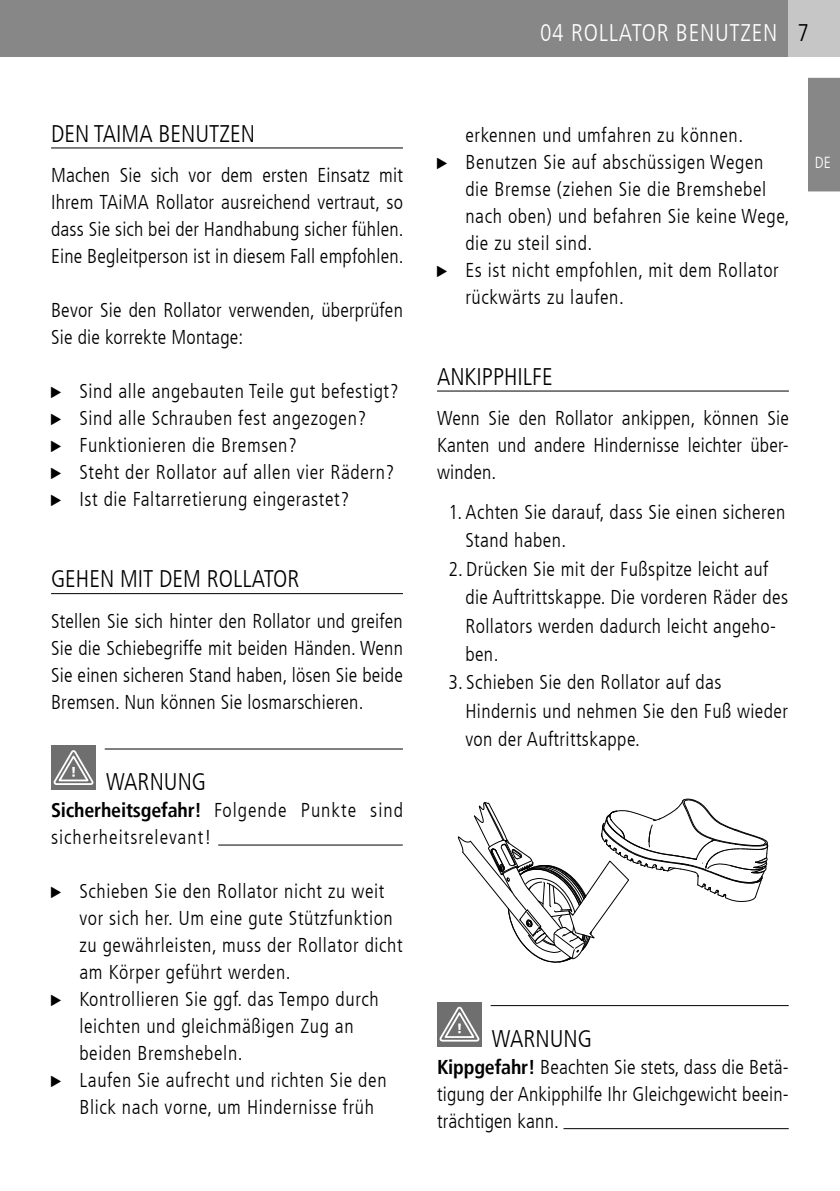
<style>
.page{position:relative;width:840px;height:1191px;background:#fff}
.page>*{position:absolute;margin:0;border:0;box-sizing:border-box;transform-origin:0 0}
.t1{font:300 condensed 24px "Frutiger LT";color:#000}
.t2{font:300 condensed 24px "Frutiger LT";letter-spacing:.03em;color:#fff}
.t3{font:300 condensed 20px/27px "Frutiger LT";letter-spacing:.03em;color:#000;text-align:justify}
.t4{font:300 condensed 20px/27px "Frutiger LT";letter-spacing:.01em;color:#000}
.t5{font:300 condensed 20px/27px "Frutiger LT";letter-spacing:.05em;color:#020203}
.t6{font:300 condensed 16px "Frutiger LT";color:#fff}
.s1{font-family:"Icons South St";font-weight:400;font-stretch:normal;font-size:10px}
.s2{font-weight:700;color:#000}
.s3{font-weight:700}
</style>
<div class="page">
<div style="left:0;top:0;width:839px;height:57px;background:#878787"></div>
<div style="left:788px;top:0;width:51px;height:57px;background:#c6c6c6"></div>
<div style="left:808px;top:77px;width:31px;height:115px;background:#878787"></div>
<hr style="left:51px;top:147px;width:352px;height:1px;background:#000">
<hr style="left:51px;top:593px;width:352px;height:1px;background:#000">
<hr style="left:105px;top:748px;width:298px;height:1px;background:#000">
<hr style="left:218px;top:844px;width:184px;height:1px;background:#000">
<div style="left:51px;top:745px;width:45px;height:45px;background:#706f6f"></div>
<svg style="left:53px;top:750px;width:41px;height:35px"></svg>
<hr style="left:437px;top:390px;width:351px;height:1px;background:#000">
<hr style="left:490px;top:1005px;width:298px;height:1px;background:#000">
<hr style="left:563px;top:1128px;width:225px;height:1px;background:#000">
<svg style="left:457px;top:799px;width:310px;height:164px"></svg>
<div style="left:437px;top:1001px;width:44px;height:45px;background:#706f6f"></div>
<svg style="left:439px;top:1006px;width:41px;height:36px"></svg>
<p class="t1" style="left:51px;top:120px;width:205px">DEN TAIMA BENUTZEN</p>
<p class="t3" style="left:51px;top:162px;width:354px">Machen Sie sich vor dem ersten Einsatz mit Ihrem TAiMA Rollator ausreichend vertraut, so dass Sie sich bei der Handhabung sicher fühlen.<br>Eine Begleitperson ist in diesem Fall empfohlen.</p>
<p class="t4" style="left:51px;top:297px;width:353px">Bevor Sie den Rollator verwenden, überprüfen<br>Sie die korrekte Montage:</p>
<p class="t3" style="left:51px;top:378px;width:349px;text-align:left"><span class="s1">C</span> Sind alle angebauten Teile gut befestigt?<br><span class="s1">C</span> Sind alle Schrauben fest angezogen?<br><span class="s1">C</span> Funktionieren die Bremsen?<br><span class="s1">C</span> Steht der Rollator auf allen vier Rädern?<br><span class="s1">C</span> Ist die Faltarretierung eingerastet?</p>
<p class="t1" style="left:51px;top:565px;width:250px">GEHEN MIT DEM ROLLATOR</p>
<p class="t3" style="left:51px;top:608px;width:353px">Stellen Sie sich hinter den Rollator und greifen Sie die Schiebegriffe mit beiden Händen. Wenn Sie einen sicheren Stand haben, lösen Sie beide Bremsen. Nun können Sie losmarschieren.</p>
<p class="t1" style="left:106px;top:768px;width:102px">WARNUNG</p>
<p class="t5" style="left:51px;top:797px;width:353px"><span class="s2">Sicherheitsgefahr!</span> Folgende Punkte sind sicherheitsrelevant!</p>
<p class="t3" style="left:51px;top:878px;width:334px"><span class="s1">C</span> Schieben Sie den Rollator nicht zu weit</p>
<p class="t3" style="left:79px;top:905px;width:315px">vor sich her. Um eine gute Stützfunktion</p>
<p class="t3" style="left:79px;top:932px;width:324px">zu gewährleisten, muss der Rollator dicht</p>
<p class="t3" style="left:79px;top:959px;width:213px">am Körper geführt werden.</p>
<p class="t3" style="left:51px;top:986px;width:329px"><span class="s1">C</span> Kontrollieren Sie ggf. das Tempo durch</p>
<p class="t3" style="left:79px;top:1013px;width:275px">leichten und gleichmäßigen Zug an</p>
<p class="t3" style="left:79px;top:1040px;width:165px">beiden Bremshebeln.</p>
<p class="t3" style="left:51px;top:1067px;width:337px"><span class="s1">C</span> Laufen Sie aufrecht und richten Sie den</p>
<p class="t3" style="left:79px;top:1094px;width:296px">Blick nach vorne, um Hindernisse früh</p>
<p class="t2" style="left:539px;top:19px;width:239px">04 ROLLATOR BENUTZEN</p>
<p class="t1" style="left:797px;top:19px;width:13px">7</p>
<p class="t3" style="left:465px;top:122px;width:279px">erkennen und umfahren zu können.</p>
<p class="t3" style="left:437px;top:149px;width:328px"><span class="s1">C</span> Benutzen Sie auf abschüssigen Wegen</p>
<p class="t3" style="left:465px;top:176px;width:302px">die Bremse (ziehen Sie die Bremshebel</p>
<p class="t3" style="left:465px;top:203px;width:325px">nach oben) und befahren Sie keine Wege,</p>
<p class="t3" style="left:465px;top:230px;width:128px">die zu steil sind.</p>
<p class="t3" style="left:437px;top:257px;width:343px"><span class="s1">C</span> Es ist nicht empfohlen, mit dem Rollator</p>
<p class="t3" style="left:465px;top:284px;width:160px">rückwärts zu laufen.</p>
<p class="t1" style="left:437px;top:363px;width:117px">ANKIPPHILFE</p>
<p class="t3" style="left:437px;top:405px;width:353px">Wenn Sie den Rollator ankippen, können Sie Kanten und andere Hindernisse leichter über&shy;winden.</p>
<p class="t3" style="left:465px;top:498px;width:321px;line-height:28.4px;text-indent:-17px">1. Achten Sie darauf, dass Sie einen sicheren<br>Stand haben.</p>
<p class="t3" style="left:465px;top:555px;width:324px;line-height:28.4px;text-align:left;text-indent:-17px">2. Drücken Sie mit der Fußspitze leicht auf die Auftrittskappe. Die vorderen Räder des Rollators werden dadurch leicht angeho&shy;ben.</p>
<p class="t3" style="left:465px;top:668px;width:324px;line-height:28.4px;text-align:left;text-indent:-17px">3. Schieben Sie den Rollator auf das<br>Hindernis und nehmen Sie den Fuß wieder von der Auftrittskappe.</p>
<p class="t6" style="left:814px;top:153px;width:17px">DE</p>
<p class="t1" style="left:491px;top:1024px;width:102px">WARNUNG</p>
<p class="t3" style="left:437px;top:1053px;width:353px"><span class="s3">Kippgefahr!</span> Beachten Sie stets, dass die Betä&shy;tigung der Ankipphilfe Ihr Gleichgewicht beein&shy;trächtigen kann.</p>
</div>
